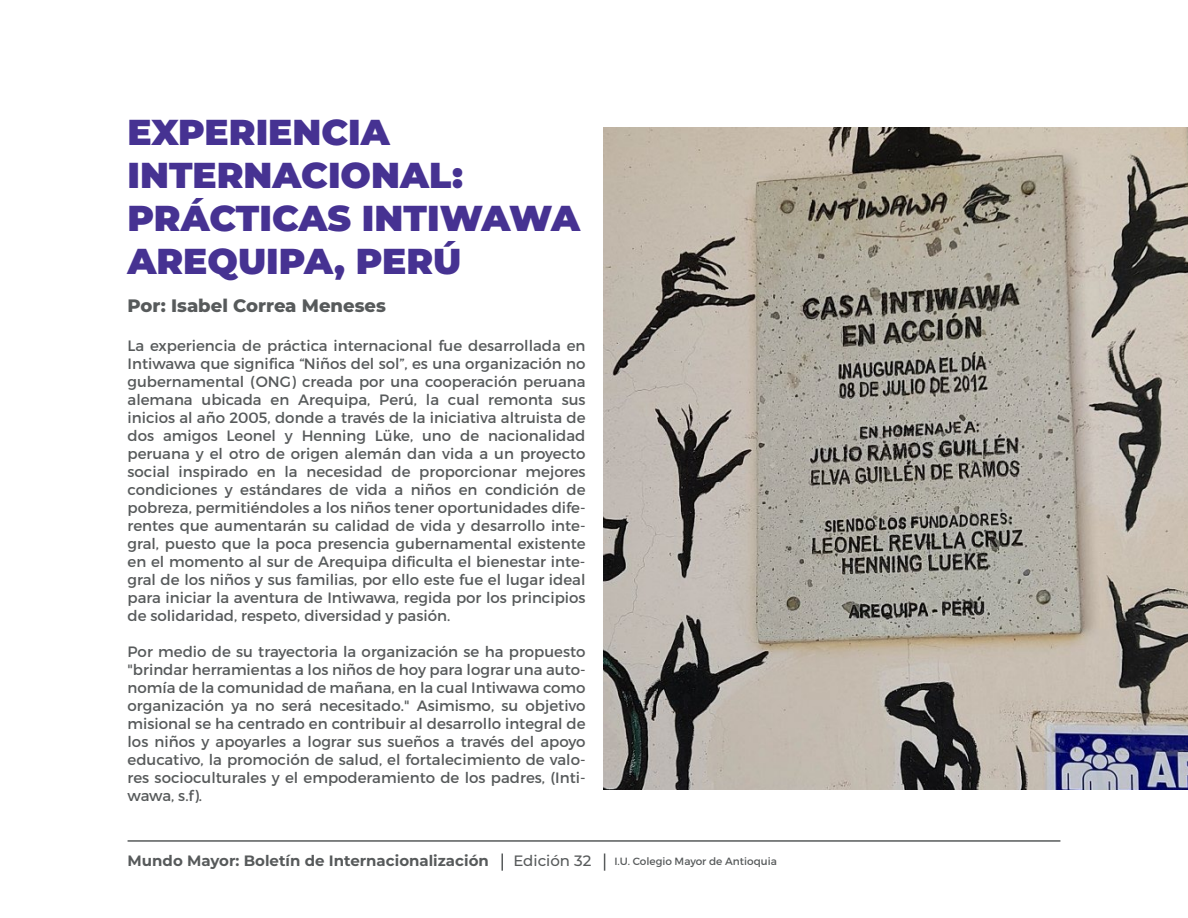
<style>
.page{position:relative;width:1188px;height:918px;background:#fff}
.page>*{position:absolute;margin:0;border:0;box-sizing:border-box;transform-origin:0 0}
.t1{font:900 36px/43.2px "Montserrat";color:#463292}
.t2{font:800 18px "Montserrat";color:#575a5b}
.t3{font:18px "Montserrat";color:#575a5b}
.t4{font:15px/18px "Montserrat";color:#575a5b;text-align:justify}
.t5{font:700 15px "Montserrat";color:#575a5b}
.t6{font:500 15px "Montserrat";color:#575a5b}
.t7{font:10.5px "Montserrat";color:#575a5b}
</style>
<div class="page">
<img style="left:603px;top:127px;width:585px;height:663px">
<hr style="left:128px;top:840px;width:932px;height:2px;background:#575a5b">
<svg style="left:604px;top:854px;width:1px;height:17px"></svg>
<svg style="left:501px;top:854px;width:2px;height:17px"></svg>
<h1 class="t1" style="left:127px;top:108px;width:454px">EXPERIENCIA<br>INTERNACIONAL:<br>PRÁCTICAS INTIWAWA<br>AREQUIPA, PERÚ</h1>
<p class="t2" style="left:128px;top:292px;width:260px">Por: Isabel Correa Meneses</p>
<p class="t4" style="left:128px;top:337px;width:460px">La experiencia de práctica internacional fue desarrollada en Intiwawa que significa “Niños del sol”, es una organización no gubernamental (ONG) creada por una cooperación peruana alemana ubicada en Arequipa, Perú, la cual remonta sus inicios al año 2005, donde a través de la iniciativa altruista de dos amigos Leonel y Henning Lüke, uno de nacionalidad peruana y el otro de origen alemán dan vida a un proyecto social inspirado en la necesidad de proporcionar mejores condiciones y estándares de vida a niños en condición de pobreza, permitiéndoles a los niños tener oportunidades dife&shy;rentes que aumentarán su calidad de vida y desarrollo inte&shy;gral, puesto que la poca presencia gubernamental existente en el momento al sur de Arequipa dificulta el bienestar inte&shy;gral de los niños y sus familias, por ello este fue el lugar ideal para iniciar la aventura de Intiwawa, regida por los principios de solidaridad, respeto, diversidad y pasión.</p>
<p class="t4" style="left:128px;top:643px;width:460px">Por medio de su trayectoria la organización se ha propuesto "brindar herramientas a los niños de hoy para lograr una auto&shy;nomía de la comunidad de mañana, en la cual Intiwawa como organización ya no será necesitado." Asimismo, su objetivo misional se ha centrado en contribuir al desarrollo integral de los niños y apoyarles a lograr sus sueños a través del apoyo educativo, la promoción de salud, el fortalecimiento de valo&shy;res socioculturales y el empoderamiento de los padres, (Inti&shy;wawa, s.f).</p>
<p class="t5" style="left:128px;top:850px;width:363px">Mundo Mayor: Boletín de Internacionalización</p>
<p class="t3" style="left:129px;top:850px;width:24px">07</p>
<p class="t6" style="left:513px;top:851px;width:79px">Edición 32</p>
<p class="t7" style="left:614px;top:855px;width:164px">I.U. Colegio Mayor de Antioquia</p>
</div>
